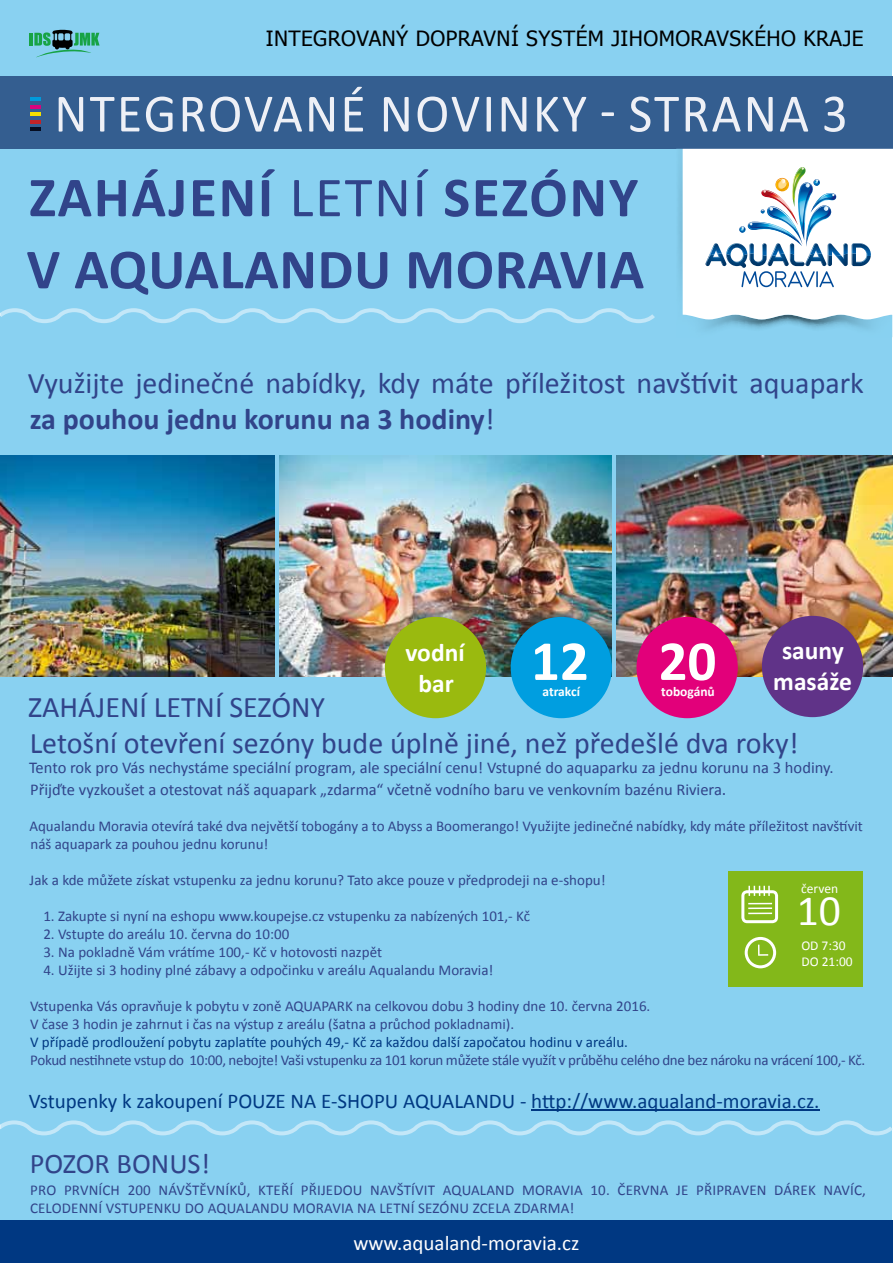
<style>
.page{position:relative;width:893px;height:1263px;background:#fff}
.page>*{position:absolute;margin:0;border:0;box-sizing:border-box;transform-origin:0 0}
.t1{font:700 57px/72px "Calibri";letter-spacing:.01em;color:#31448a}
.t2{font:700 57px "Calibri";color:#fff}
.t3{font:54.45px "Calibri";letter-spacing:.04em;color:#eef0f6;scale:.95 1}
.t4{font:43.5px "Calibri";color:#fff}
.t5{font:30px/36px "Calibri";color:#31448a}
.t6{font:28.5px "Calibri";color:#31448a}
.t7{font:700 25.5px/30.6px "Calibri";color:#fff;text-align:center}
.t8{font:21px "Calibri";color:#003882}
.t9{font:21px "Tahoma";letter-spacing:.02em;color:#000}
.t10{font:21px "Calibri";color:#fff}
.t11{font:16.5px/21.6px "Calibri";color:#31448a}
.t12{font:15px/18px "Calibri";color:#31448a}
.t13{font:15px "Calibri";letter-spacing:-.02em;color:#31448a}
.t14{font:15px "Calibri";color:#003882}
.t15{font:13.5px/16.2px "Calibri";color:#fff}
.t16{font:700 13.5px "Calibri";color:#fff}
.s1{font-weight:400}
.s2{font-weight:700}
.s3{font-size:18px}
</style>
<div class="page">
<div style="left:1px;top:0;width:891px;height:1263px;background:#89d1f1"></div>
<div style="left:0;top:76px;width:893px;height:73px;background:#345e90"></div>
<svg style="left:30px;top:30px;width:70px;height:27px"></svg>
<hr style="left:30px;top:97px;width:11px;height:4px;background:#009adb">
<hr style="left:30px;top:105px;width:11px;height:4px;background:#d7047e">
<hr style="left:30px;top:112px;width:11px;height:4px;background:#f5df00">
<hr style="left:30px;top:120px;width:11px;height:4px;background:#c32327">
<hr style="left:30px;top:127px;width:11px;height:4px;background:#050d21">
<img style="left:616px;top:455px;width:277px;height:222px">
<img style="left:279px;top:455px;width:333px;height:222px">
<img style="left:0;top:455px;width:275px;height:222px">
<hr style="left:531px;top:1109px;width:289px;height:2px;background:#003882">
<img style="left:678px;top:149px;width:5px;height:166px">
<svg style="left:683px;top:149px;width:210px;height:188px;background:#dbe8f0"></svg>
<svg style="left:0;top:308px;width:655px;height:15px"></svg>
<svg style="left:0;top:1120px;width:893px;height:15px"></svg>
<div style="left:729px;top:871px;width:134px;height:116px;background:#83b81a"></div>
<div style="left:636px;top:617px;width:102px;height:101px;background:#e2007a;border-radius:50%"></div>
<div style="left:511px;top:617px;width:101px;height:101px;background:#009ee0;border-radius:50%"></div>
<svg style="left:745px;top:937px;width:31px;height:31px"></svg>
<div style="left:385px;top:617px;width:101px;height:101px;background:#9aba0f;border-radius:50%"></div>
<div style="left:1px;top:1220px;width:892px;height:43px;background:#003882"></div>
<svg style="left:741px;top:886px;width:37px;height:37px"></svg>
<div style="left:762px;top:616px;width:101px;height:101px;background:#603388;border-radius:50%"></div>
<h3 class="t9" style="left:266px;top:25px;width:599px">INTEGROVANÝ DOPRAVNÍ SYSTÉM JIHOMORAVSKÉHO KRAJE</h3>
<h2 class="t3" style="left:54px;top:79px;width:837px">NTEGROVANÉ NOVINKY - STRANA 3</h2>
<h1 class="t1" style="left:27px;top:161px;width:619px">ZAHÁJENÍ <span class="s1">LETNÍ</span> SEZÓNY<br>V AQUALANDU MORAVIA</h1>
<h3 class="t5" style="left:28px;top:365px;width:837px">Využijte jedinečné nabídky, kdy máte příležitost navštívit aquapark <span class="s2">za pouhou jednu korunu na 3 hodiny</span>!</h3>
<h1 class="t2" style="left:531px;top:625px;width:59px">12</h1>
<p class="t16" style="left:542px;top:683px;width:39px">atrakcí</p>
<h1 class="t2" style="left:659px;top:625px;width:59px">20</h1>
<p class="t16" style="left:661px;top:683px;width:55px">tobogánů</p>
<h3 class="t7" style="left:405px;top:637px;width:61px">vodní bar</h3>
<h3 class="t7" style="left:773px;top:635px;width:80px">sauny masáže</h3>
<h3 class="t5" style="left:28px;top:689px;width:772px">ZAHÁJENÍ LETNÍ SEZÓNY<br>Letošní otevření sezóny bude úplně jiné, než předešlé dva roky!</h3>
<p class="t11" style="left:29px;top:757px;width:806px">Tento rok pro Vás nechystáme speciální program, ale speciální cenu! Vstupné do aquaparku za jednu korunu na 3 hodiny.<br>Přijďte vyzkoušet a otestovat náš aquapark „zdarma“ včetně vodního baru ve venkovním bazénu Riviera<span class="s3">.</span></p>
<p class="t12" style="left:29px;top:817px;width:835px">Aqualandu Moravia otevírá také dva největší tobogány a to Abyss a Boomerango! Využijte jedinečné nabídky, kdy máte příležitost navštívit náš aquapark za pouhou jednu korunu!</p>
<p class="t12" style="left:30px;top:871px;width:578px">Jak a kde můžete získat vstupenku za jednu korunu? Tato akce pouze v předprodeji na e-shopu!</p>
<p class="t12" style="left:43px;top:907px;width:488px">1. Zakupte si nyní na eshopu www.koupejse.cz vstupenku za nabízených 101,- Kč</p>
<p class="t12" style="left:43px;top:925px;width:247px">2. Vstupte do areálu 10. června do 10:00</p>
<p class="t12" style="left:43px;top:943px;width:340px">3. Na pokladně Vám vrátíme 100,- Kč v hotovosti nazpět</p>
<p class="t12" style="left:43px;top:961px;width:452px">4. Užijte si 3 hodiny plné zábavy a odpočinku v areálu Aqualandu Moravia!</p>
<p class="t12" style="left:30px;top:997px;width:622px">Vstupenka Vás opravňuje k pobytu v zoně AQUAPARK na celkovou dobu 3 hodiny dne 10. června 2016.<br>V čase 3 hodin je zahrnut i čas na výstup z areálu (šatna a průchod pokladnami).</p>
<p class="t14" style="left:30px;top:1032px;width:599px">V případě prodloužení pobytu zaplatíte pouhých 49,- Kč za každou další započatou hodinu v areálu.</p>
<p class="t13" style="left:30px;top:1050px;width:836px">Pokud nestihnete vstup do 10:00, nebojte! Vaši vstupenku za 101 korun můžete stále využít v průběhu celého dne bez nároku na vrácení 100,- Kč.</p>
<h3 class="t8" style="left:29px;top:1088px;width:792px">Vstupenky k zakoupení POUZE NA E-SHOPU AQUALANDU - http://www.aqualand-moravia.cz.</h3>
<p class="t15" style="left:801px;top:880px;width:39px">červen</p>
<h3 class="t4" style="left:797px;top:883px;width:46px">10</h3>
<p class="t15" style="left:801px;top:938px;width:53px">OD 7:30<br>DO 21:00</p>
<h3 class="t6" style="left:30px;top:1145px;width:182px">POZOR BONUS!</h3>
<p class="t12" style="left:30px;top:1181px;width:837px">PRO PRVNÍCH 200 NÁVŠTĚVNÍKŮ, KTEŘÍ PŘIJEDOU NAVŠTÍVIT AQUALAND MORAVIA 10. ČERVNA JE PŘIPRAVEN DÁREK NAVÍC,<br>CELODENNÍ VSTUPENKU DO AQUALANDU MORAVIA NA LETNÍ SEZÓNU ZCELA ZDARMA!</p>
<h3 class="t10" style="left:353px;top:1230px;width:228px">www.aqualand-moravia.cz</h3>
</div>
